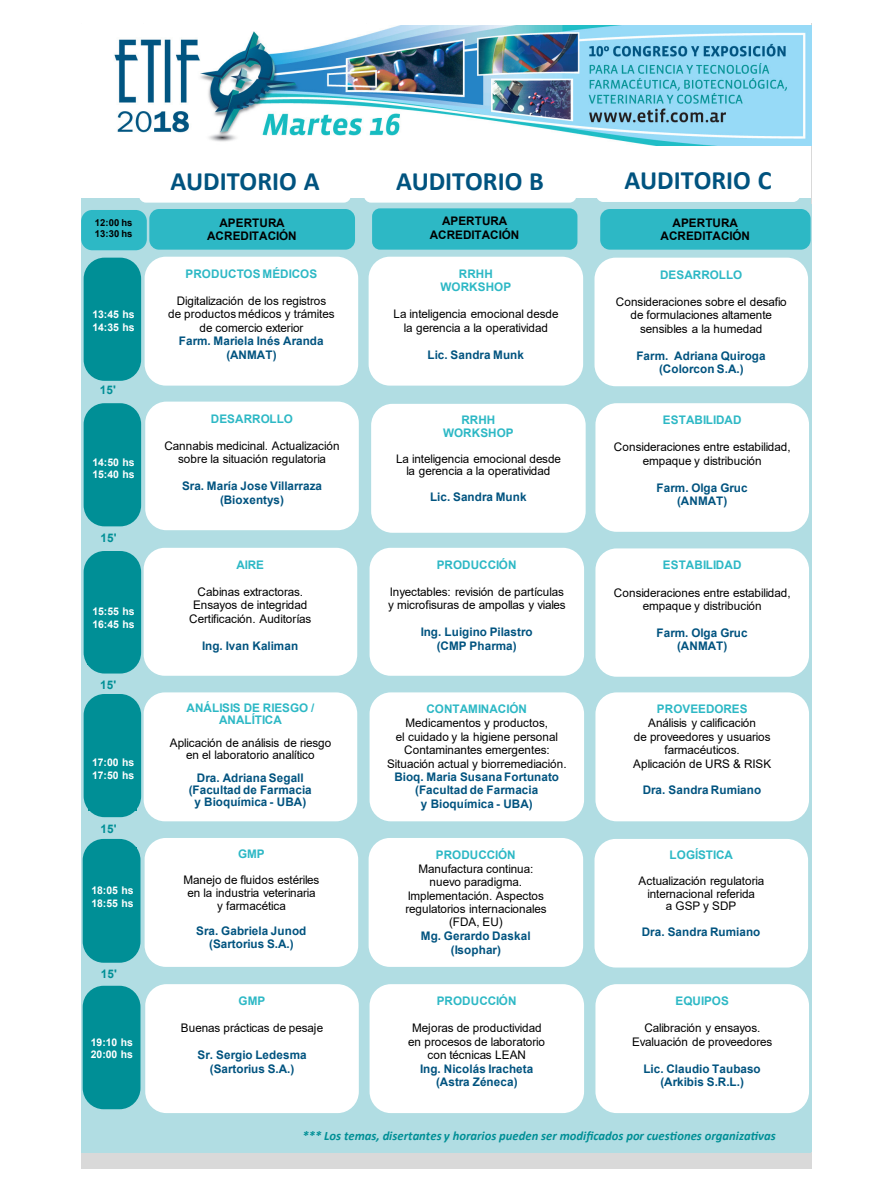
<style>
.page{position:relative;width:893px;height:1192px;background:#fff}
.page>*{position:absolute;margin:0;border:0;box-sizing:border-box;transform-origin:0 0}
.t1{font:700 26.55px "Calibri";color:#00537f}
.t2{font:italic 700 12.75px "Calibri";color:#008f96}
.t3{font:11.85px/13.5px "Arial";letter-spacing:-.01em;color:#000;text-align:center}
.t4{font:700 11.85px/13.5px "Arial";letter-spacing:.01em;color:#00537f;text-align:center}
.t5{font:700 11.85px/13.8px "Arial";letter-spacing:.005em;color:#2db8c5;text-align:center}
.t6{font:700 11.85px/13.8px "Arial";letter-spacing:.005em;color:#000;text-align:center}
.t7{font:700 11.85px "Arial";letter-spacing:.01em;color:#008f96}
.t8{font:700 10.5px/12.5px "Arial";letter-spacing:-.01em;color:#fff}
.t9{font:700 9.6px/11.2px "Arial";letter-spacing:.01em;color:#000}
</style>
<div class="page">
<hr style="left:811px;top:23px;width:1px;height:176px;background:#d9d9d9">
<hr style="left:811px;top:198px;width:1px;height:956px;background:#d9d9d9">
<div style="left:81px;top:1154px;width:731px;height:15px;background:#d9d9d9"></div>
<img style="left:114px;top:25px;width:697px;height:120px">
<div style="left:84px;top:204px;width:727px;height:948px;background:#b1dde3"></div>
<div style="left:145px;top:257px;width:213px;height:129px;background:#fff;border-radius:21px"></div>
<div style="left:369px;top:257px;width:214px;height:129px;background:#fff;border-radius:21px"></div>
<div style="left:594px;top:258px;width:214px;height:128px;background:#fff;border-radius:21px"></div>
<div style="left:145px;top:402px;width:214px;height:128px;background:#fff;border-radius:21px"></div>
<div style="left:371px;top:404px;width:215px;height:129px;background:#fff;border-radius:21px"></div>
<div style="left:595px;top:403px;width:214px;height:129px;background:#fff;border-radius:21px"></div>
<div style="left:144px;top:548px;width:213px;height:128px;background:#fff;border-radius:21px"></div>
<div style="left:369px;top:548px;width:215px;height:128px;background:#fff;border-radius:21px"></div>
<div style="left:595px;top:548px;width:214px;height:129px;background:#fff;border-radius:21px"></div>
<div style="left:144px;top:692px;width:213px;height:129px;background:#fff;border-radius:21px"></div>
<div style="left:369px;top:692px;width:215px;height:129px;background:#fff;border-radius:21px"></div>
<div style="left:595px;top:692px;width:214px;height:129px;background:#fff;border-radius:21px"></div>
<div style="left:145px;top:838px;width:213px;height:129px;background:#fff;border-radius:21px"></div>
<div style="left:369px;top:838px;width:214px;height:129px;background:#fff;border-radius:21px"></div>
<div style="left:594px;top:839px;width:214px;height:128px;background:#fff;border-radius:21px"></div>
<div style="left:145px;top:984px;width:214px;height:129px;background:#fff;border-radius:21px"></div>
<div style="left:369px;top:984px;width:215px;height:129px;background:#fff;border-radius:21px"></div>
<div style="left:595px;top:984px;width:214px;height:129px;background:#fff;border-radius:21px"></div>
<div style="left:149px;top:209px;width:206px;height:41px;background:#2db8c5;border-radius:10px"></div>
<div style="left:600px;top:209px;width:210px;height:41px;background:#2db8c5;border-radius:10px"></div>
<div style="left:84px;top:258px;width:57px;height:123px;background:#008f96;border-radius:21px"></div>
<div style="left:84px;top:403px;width:57px;height:123px;background:#008f96;border-radius:21px"></div>
<div style="left:84px;top:551px;width:57px;height:122px;background:#008f96;border-radius:21px"></div>
<div style="left:84px;top:694px;width:57px;height:123px;background:#008f96;border-radius:21px"></div>
<div style="left:88px;top:725px;width:48px;height:85px;background:#008f96"></div>
<div style="left:83px;top:839px;width:57px;height:124px;background:#008f96;border-radius:21px"></div>
<div style="left:83px;top:986px;width:57px;height:123px;background:#008f96;border-radius:21px"></div>
<div style="left:81px;top:210px;width:66px;height:40px;background:#2db8c5;border-radius:11px"></div>
<div style="left:372px;top:208px;width:205px;height:42px;background:#2db8c5;border-radius:8px"></div>
<h1 class="t1" style="left:170px;top:163px;width:151px">AUDITORIO A</h1>
<h1 class="t1" style="left:396px;top:163px;width:149px">AUDITORIO B</h1>
<h1 class="t1" style="left:624px;top:162px;width:149px">AUDITORIO C</h1>
<p class="t9" style="left:95px;top:217px;width:39px">12:00 hs<br>13:30 hs</p>
<p class="t6" style="left:430px;top:214px;width:91px">APERTURA<br>ACREDITACIÓN</p>
<p class="t6" style="left:207px;top:216px;width:91px">APERTURA<br>ACREDITACIÓN</p>
<p class="t6" style="left:660px;top:216px;width:91px">APERTURA<br>ACREDITACIÓN</p>
<p class="t8" style="left:93px;top:308px;width:44px">13:45 hs<br>14:35 hs</p>
<p class="t7" style="left:104px;top:381px;width:18px">15'</p>
<p class="t7" style="left:100px;top:382px;width:18px">15'</p>
<p class="t8" style="left:93px;top:456px;width:44px">14:50 hs<br>15:40 hs</p>
<p class="t7" style="left:101px;top:529px;width:18px">15'</p>
<p class="t7" style="left:104px;top:532px;width:18px">15'</p>
<p class="t8" style="left:93px;top:605px;width:44px">15:55 hs<br>16:45 hs</p>
<p class="t7" style="left:100px;top:676px;width:18px">15'</p>
<p class="t7" style="left:104px;top:682px;width:18px">15'</p>
<p class="t8" style="left:92px;top:756px;width:44px">17:00 hs<br>17:50 hs</p>
<p class="t7" style="left:100px;top:821px;width:18px">15'</p>
<p class="t8" style="left:92px;top:884px;width:44px">18:05 hs<br>18:55 hs</p>
<p class="t7" style="left:101px;top:965px;width:18px">15'</p>
<p class="t8" style="left:91px;top:1036px;width:44px">19:10 hs<br>20:00 hs</p>
<p class="t5" style="left:186px;top:267px;width:133px">PRODUCTOS MÉDICOS</p>
<p class="t3" style="left:168px;top:294px;width:168px">Digitalización de los registros<br>de productos médicos y trámites de comercio exterior</p>
<p class="t4" style="left:179px;top:334px;width:146px">Farm. Mariela Inés Aranda (ANMAT)</p>
<p class="t5" style="left:211px;top:412px;width:84px">DESARROLLO</p>
<p class="t3" style="left:164px;top:439px;width:177px">Cannabis medicinal. Actualización sobre la situación regulatoria</p>
<p class="t4" style="left:182px;top:479px;width:141px">Sra. María Jose Villarraza (Bioxentys)</p>
<p class="t5" style="left:236px;top:558px;width:29px">AIRE</p>
<p class="t3" style="left:189px;top:585px;width:124px">Cabinas extractoras.<br>Ensayos de integridad<br>Certificación. Auditorías</p>
<p class="t4" style="left:202px;top:639px;width:97px">Ing. Ivan Kaliman</p>
<p class="t5" style="left:186px;top:702px;width:129px;line-height:11.9px">ANÁLISIS DE RIESGO /<br>ANALÍTICA</p>
<p class="t3" style="left:170px;top:737px;width:163px;line-height:11.9px">Aplicación de análisis de riesgo en el laboratorio analítico</p>
<p class="t4" style="left:189px;top:772px;width:125px;line-height:11.7px">Dra. Adriana Segall (Facultad de Farmacia y Bioquímica - UBA)</p>
<p class="t5" style="left:238px;top:847px;width:28px">GMP</p>
<p class="t3" style="left:183px;top:873px;width:138px;line-height:12.8px">Manejo de fluidos estériles en la industria veterinaria y farmacética</p>
<p class="t4" style="left:196px;top:925px;width:112px;line-height:12.8px">Sra. Gabriela Junod (Sartorius S.A.)</p>
<p class="t5" style="left:239px;top:994px;width:28px">GMP</p>
<p class="t3" style="left:181px;top:1021px;width:144px">Buenas prácticas de pesaje</p>
<p class="t4" style="left:198px;top:1048px;width:111px">Sr. Sergio Ledesma (Sartorius S.A.)</p>
<p class="t5" style="left:440px;top:267px;width:72px">RRHH<br>WORKSHOP</p>
<p class="t3" style="left:393px;top:307px;width:167px">La inteligencia emocional desde la gerencia a la operatividad</p>
<p class="t4" style="left:427px;top:348px;width:98px">Lic. Sandra Munk</p>
<p class="t5" style="left:443px;top:414px;width:72px;line-height:12.8px">RRHH<br>WORKSHOP</p>
<p class="t3" style="left:396px;top:452px;width:167px;line-height:12.8px">La inteligencia emocional desde la gerencia a la operatividad</p>
<p class="t4" style="left:430px;top:490px;width:98px">Lic. Sandra Munk</p>
<p class="t5" style="left:437px;top:558px;width:81px">PRODUCCIÓN</p>
<p class="t3" style="left:388px;top:585px;width:179px;text-align:left">Inyectables: revisión de partículas y microfisuras de ampollas y viales</p>
<p class="t4" style="left:421px;top:625px;width:113px">Ing. Luigino Pilastro (CMP Pharma)</p>
<p class="t5" style="left:426px;top:702px;width:102px">CONTAMINACIÓN</p>
<p class="t3" style="left:387px;top:716px;width:181px">Medicamentos y productos,<br>el cuidado y la higiene personal<br>Contaminantes emergentes:<br>Situación actual y biorremediación.</p>
<p class="t4" style="left:394px;top:770px;width:166px">Bioq. Maria Susana Fortunato (Facultad de Farmacia<br>y Bioquímica - UBA)</p>
<p class="t5" style="left:436px;top:848px;width:81px">PRODUCCIÓN</p>
<p class="t3" style="left:405px;top:862px;width:143px">Manufactura continua: nuevo paradigma.<br>Implementación. Aspectos regulatorios internacionales (FDA, EU)</p>
<p class="t4" style="left:421px;top:929px;width:111px">Mg. Gerardo Daskal (Isophar)</p>
<p class="t5" style="left:437px;top:994px;width:81px">PRODUCCIÓN</p>
<p class="t3" style="left:408px;top:1021px;width:138px">Mejoras de productividad en procesos de laboratorio con técnicas LEAN</p>
<p class="t4" style="left:420px;top:1062px;width:114px">Ing. Nicolás Iracheta (Astra Zéneca)</p>
<p class="t5" style="left:660px;top:268px;width:84px">DESARROLLO</p>
<p class="t3" style="left:616px;top:295px;width:172px">Consideraciones sobre el desafio de formulaciones altamente sensibles a la humedad</p>
<p class="t4" style="left:636px;top:349px;width:131px">Farm. Adriana Quiroga (Colorcon S.A.)</p>
<p class="t5" style="left:663px;top:413px;width:80px">ESTABILIDAD</p>
<p class="t3" style="left:614px;top:440px;width:178px">Consideraciones entre estabilidad, empaque y distribución</p>
<p class="t4" style="left:656px;top:481px;width:93px">Farm. Olga Gruc (ANMAT)</p>
<p class="t5" style="left:663px;top:558px;width:80px">ESTABILIDAD</p>
<p class="t3" style="left:614px;top:586px;width:178px">Consideraciones entre estabilidad, empaque y distribución</p>
<p class="t4" style="left:656px;top:626px;width:93px">Farm. Olga Gruc (ANMAT)</p>
<p class="t5" style="left:657px;top:702px;width:92px">PROVEEDORES</p>
<p class="t3" style="left:633px;top:716px;width:139px">Análisis y calificación<br>de proveedores y usuarios farmacéuticos.<br>Aplicación de URS &amp; RISK</p>
<p class="t4" style="left:643px;top:783px;width:120px">Dra. Sandra Rumiano</p>
<p class="t5" style="left:669px;top:848px;width:65px">LOGÍSTICA</p>
<p class="t3" style="left:639px;top:874px;width:127px;line-height:12.8px">Actualización regulatoria internacional referida<br>a GSP y SDP</p>
<p class="t4" style="left:642px;top:925px;width:120px">Dra. Sandra Rumiano</p>
<p class="t5" style="left:675px;top:994px;width:55px">EQUIPOS</p>
<p class="t3" style="left:632px;top:1021px;width:142px">Calibración y ensayos.<br>Evaluación de proveedores</p>
<p class="t4" style="left:643px;top:1062px;width:119px">Lic. Claudio Taubaso (Arkibis S.R.L.)</p>
<p class="t2" style="left:302px;top:1126px;width:475px">*** Los temas, disertantes y horarios pueden ser modificados por cuestiones organizativas</p>
</div>
